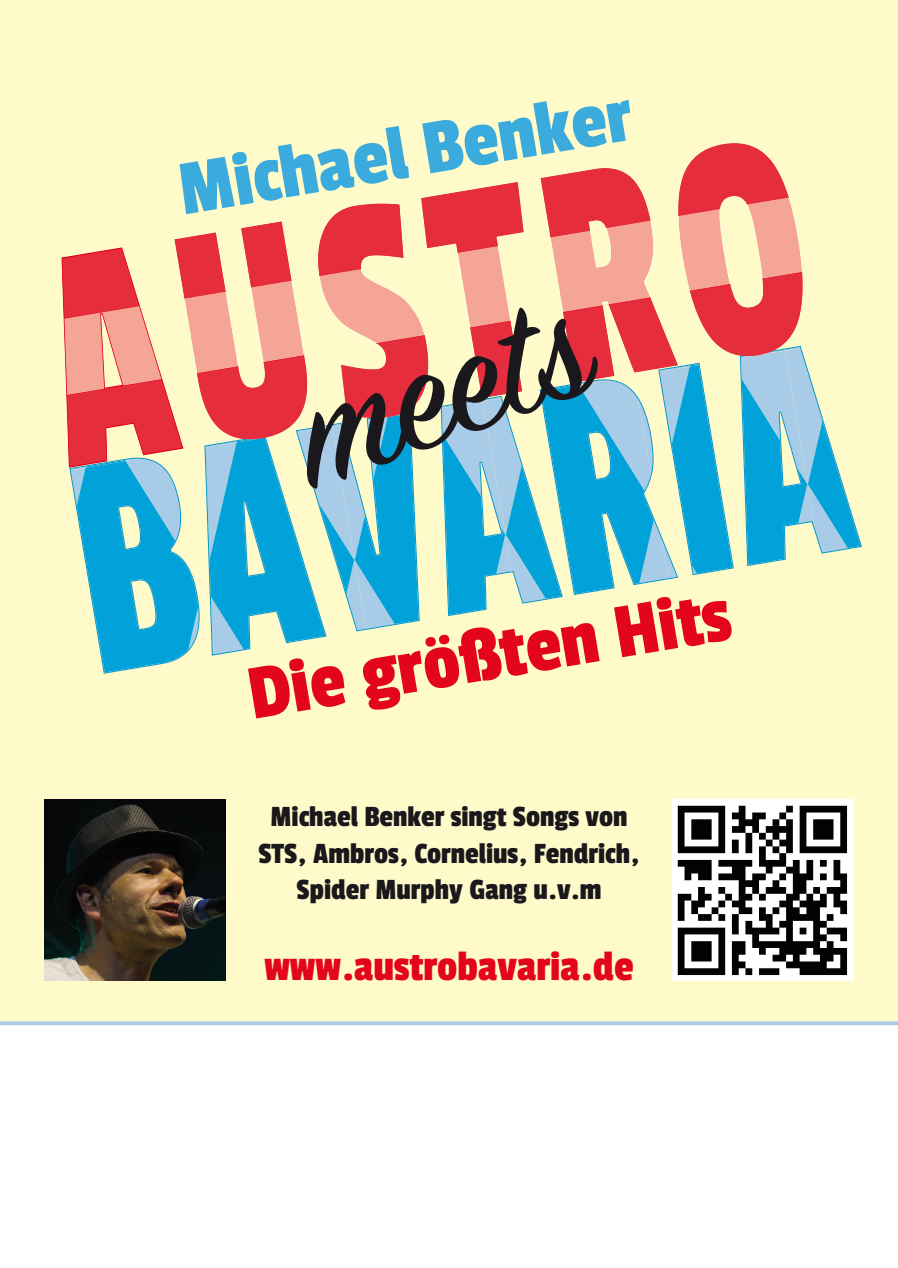
<style>
.page{position:relative;width:898px;height:1268px;background:#fff}
.page>*{position:absolute;margin:0;border:0;box-sizing:border-box;transform-origin:0 0}
.t1{font:174.38px "Sign Painter House Script";color:#1a181c}
.t2{font:81.07px "Passion One";color:#e3061b}
.t3{font:81.07px "Passion One";color:#3baadd}
.t4{font:44.25px "Passion One";color:#e3061b}
.t5{font:30.75px/36.9px "Passion One";color:#1a181c;text-align:center}
</style>
<div class="page">
<div style="left:0;top:0;width:897px;height:1023px;background:#fffac9"></div>
<hr style="left:0;top:1021px;width:897px;height:3px;background:#a8cbe8">
<img style="left:45px;top:799px;width:180px;height:181px">
<svg style="left:428px;top:143px;width:360px;height:54px"></svg>
<svg style="left:174px;top:197px;width:625px;height:46px"></svg>
<svg style="left:61px;top:243px;width:799px;height:429px"></svg>
<img style="left:672px;top:799px;width:181px;height:181px">
<h2 class="t3" style="left:172px;top:146px;width:459px;rotate:-9deg">Michael Benker</h2>
<h1 class="t1" style="left:261px;top:338px;width:302px;rotate:-20deg">meets</h1>
<h2 class="t2" style="left:242px;top:650px;width:488px;rotate:-9deg">Die größten Hits</h2>
<p class="t5" style="left:258px;top:797px;width:382px">Michael Benker singt Songs von<br>STS, Ambros, Cornelius, Fendrich,<br>Spider Murphy Gang u.v.m</p>
<h3 class="t4" style="left:264px;top:943px;width:370px">www.austrobavaria.de</h3>
</div>
